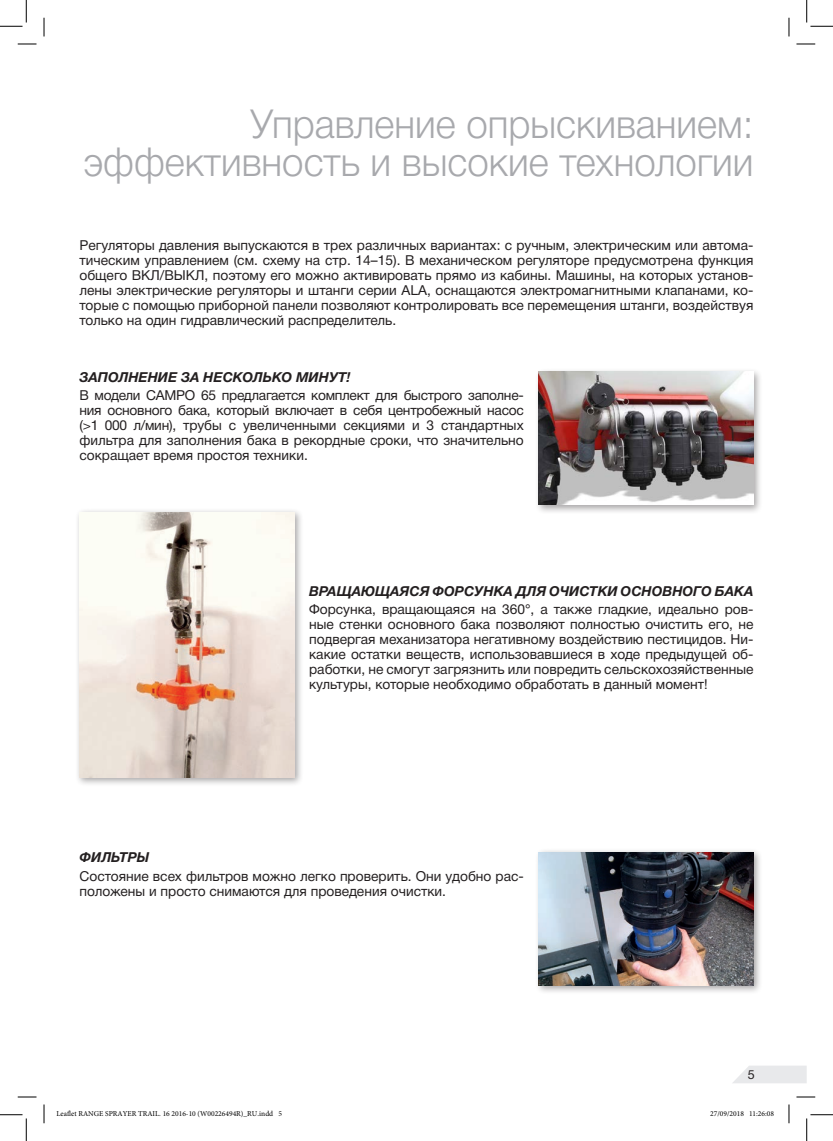
<style>
.page{position:relative;width:833px;height:1141px;background:#fff}
.page>*{position:absolute;margin:0;border:0;box-sizing:border-box;transform-origin:0 0}
.t1{font:300 40px/37.5px "Helvetica Neue Cyr";color:#a8a9ad;text-align:right;scale:.96 1}
.t2{font:13.75px/15px "Helvetica Neue Cyr";color:#231f20;text-align:justify}
.t3{font:italic 700 13.75px "Helvetica Neue Cyr";color:#231f20}
.t4{font:12.5px "Helvetica Neue Cyr";color:#231f20}
.t5{font:7.5px "Minion Pro";color:#000}
</style>
<div class="page">
<div style="left:534px;top:367px;width:228px;height:147px;background:#231f20;opacity:.4"></div>
<img style="left:538px;top:372px;width:215px;height:133px">
<div style="left:534px;top:847px;width:228px;height:147px;background:#231f20;opacity:.4"></div>
<img style="left:538px;top:852px;width:215px;height:133px">
<div style="left:75px;top:507px;width:228px;height:280px;background:#231f20;opacity:.4"></div>
<img style="left:79px;top:512px;width:215px;height:265px">
<svg style="left:733px;top:1066px;width:73px;height:17px"></svg>
<svg style="left:18px;top:43px;width:18px;height:2px"></svg>
<svg style="left:796px;top:43px;width:18px;height:2px"></svg>
<svg style="left:18px;top:1096px;width:18px;height:1px"></svg>
<svg style="left:796px;top:1096px;width:18px;height:1px"></svg>
<svg style="left:43px;top:18px;width:2px;height:18px"></svg>
<svg style="left:43px;top:1104px;width:2px;height:19px"></svg>
<svg style="left:788px;top:18px;width:1px;height:18px"></svg>
<svg style="left:788px;top:1104px;width:1px;height:19px"></svg>
<svg style="left:0;top:0;width:27px;height:27px"></svg>
<svg style="left:0;top:1114px;width:27px;height:26px"></svg>
<svg style="left:806px;top:0;width:26px;height:27px"></svg>
<svg style="left:806px;top:1114px;width:26px;height:26px"></svg>
<p class="t1" style="left:83px;top:106px;width:699px">Управление опрыскиванием: эффективность и высокие технологии</p>
<p class="t2" style="left:79px;top:238px;width:675px">Регуляторы давления выпускаются в трех различных вариантах: с ручным, электрическим или автома&shy;тическим управлением (см. схему на стр. 14–15). В механическом регуляторе предусмотрена функция общего ВКЛ/ВЫКЛ, поэтому его можно активировать прямо из кабины. Машины, на которых установ&shy;лены электрические регуляторы и штанги серии ALA, оснащаются электромагнитными клапанами, ко&shy;торые с помощью приборной панели позволяют контролировать все перемещения штанги, воздействуя только на один гидравлический распределитель.</p>
<p class="t3" style="left:79px;top:369px;width:272px">ЗАПОЛНЕНИЕ ЗА НЕСКОЛЬКО МИНУТ!</p>
<p class="t2" style="left:79px;top:388px;width:445px">В модели CAMPO 65 предлагается комплект для быстрого заполне&shy;ния основного бака, который включает в себя центробежный насос (&gt;1 000 л/мин), трубы с увеличенными секциями и 3 стандартных фильтра для заполнения бака в рекордные сроки, что значительно сокращает время простоя техники.</p>
<p class="t3" style="left:309px;top:583px;width:445px">ВРАЩАЮЩАЯСЯ ФОРСУНКА ДЛЯ ОЧИСТКИ ОСНОВНОГО БАКА</p>
<p class="t2" style="left:309px;top:602px;width:445px">Форсунка, вращающаяся на 360°, а также гладкие, идеально ров&shy;ные стенки основного бака позволяют полностью очистить его, не подвергая механизатора негативному воздействию пестицидов. Ни&shy;какие остатки веществ, использовавшиеся в ходе предыдущей об&shy;работки, не смогут загрязнить или повредить сельскохозяйственные культуры, которые необходимо обработать в данный момент!</p>
<p class="t3" style="left:79px;top:849px;width:71px">ФИЛЬТРЫ</p>
<p class="t2" style="left:79px;top:868px;width:445px">Состояние всех фильтров можно легко проверить. Они удобно рас&shy;положены и просто снимаются для проведения очистки.</p>
<p class="t4" style="left:747px;top:1067px;width:8px">5</p>
<p class="t5" style="left:56px;top:1108px;width:227px">Leaflet RANGE SPRAYER TRAIL. 16 2016-10 (W00226494R)_RU.indd 5</p>
<p class="t5" style="left:709px;top:1108px;width:65px">27/09/2018 11:26:08</p>
</div>
